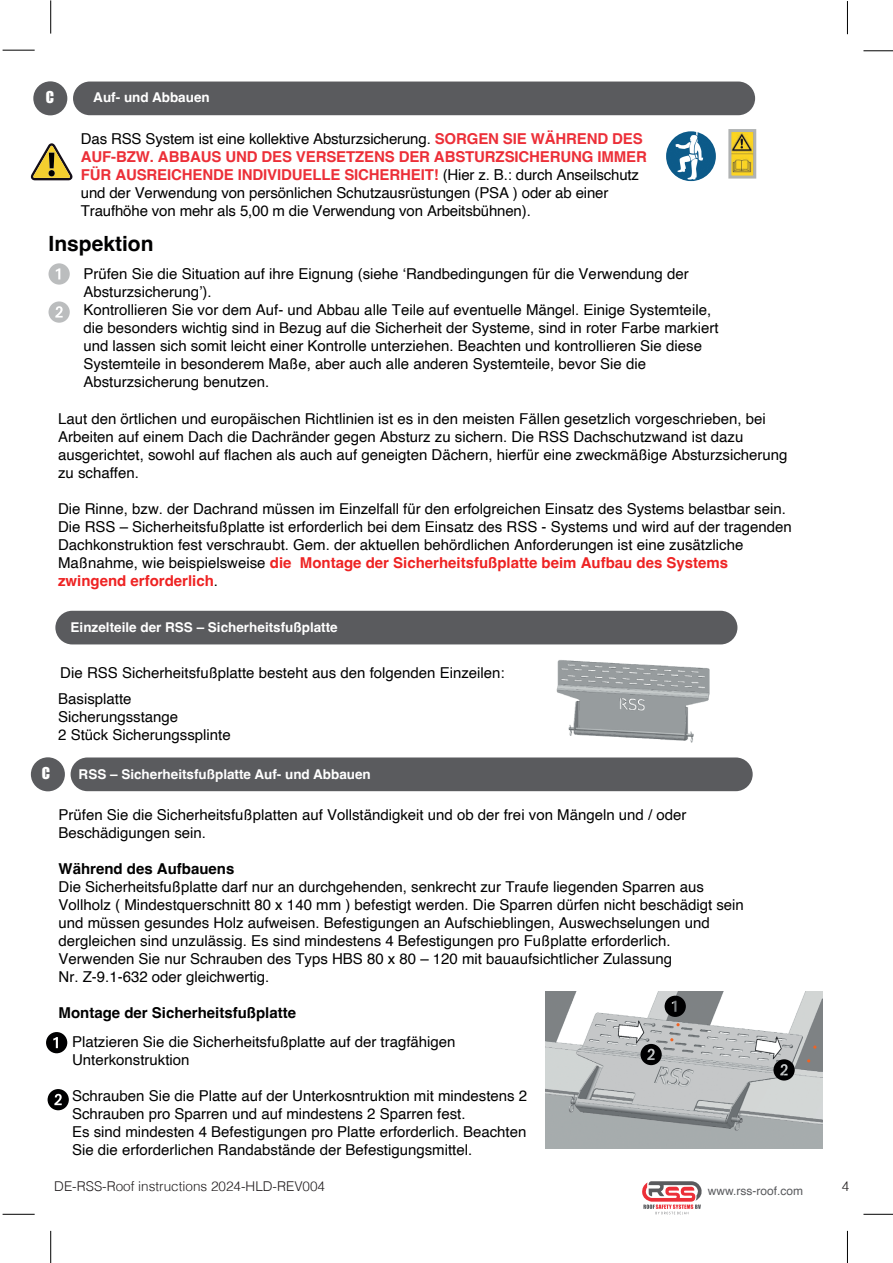
<style>
.page{position:relative;width:893px;height:1263px;background:#fff}
.page>*{position:absolute;margin:0;border:0;box-sizing:border-box;transform-origin:0 0}
.t1{font:700 21px "Helvetica";color:#000001}
.t2{font:15px/18px "Helvetica";color:#000001}
.t3{font:700 15px "Helvetica";color:#000001}
.t4{font:15px "Impact";color:#fff}
.t5{font:700 13.5px "Helvetica";color:#fff}
.t6{font:300 13.5px "Helvetica";color:#231f20}
.t7{font:12px "Helvetica";color:#5a5b5e}
.s1{font-weight:700;color:#ec2f38}
.s2{font-weight:700;color:#ee2323}
</style>
<div class="page">
<div style="left:73px;top:82px;width:682px;height:33px;background:#5a5b5e;border-radius:17px"></div>
<div style="left:33px;top:81px;width:34px;height:34px;background:#5a5b5e;border-radius:50%"></div>
<div style="left:71px;top:757px;width:682px;height:34px;background:#5a5b5e;border-radius:17px"></div>
<div style="left:31px;top:757px;width:34px;height:34px;background:#5a5b5e;border-radius:50%"></div>
<img style="left:546px;top:991px;width:277px;height:157px">
<hr style="left:3px;top:1214px;width:32px;height:1px;background:#000">
<hr style="left:50px;top:1231px;width:1px;height:32px;background:#000">
<hr style="left:863px;top:51px;width:30px;height:1px;background:#000">
<hr style="left:847px;top:1px;width:1px;height:33px;background:#000">
<hr style="left:3px;top:50px;width:32px;height:1px;background:#000">
<hr style="left:50px;top:0;width:1px;height:34px;background:#000">
<hr style="left:863px;top:1214px;width:30px;height:1px;background:#000">
<hr style="left:847px;top:1231px;width:1px;height:32px;background:#000">
<svg style="left:642px;top:1181px;width:60px;height:33px"></svg>
<svg style="left:31px;top:143px;width:42px;height:37px"></svg>
<img style="left:732px;top:133px;width:20px;height:42px">
<div style="left:728px;top:129px;width:28px;height:50px;border:3px solid #b0b3b3"></div>
<img style="left:666px;top:131px;width:50px;height:50px;border-radius:25px">
<svg style="left:49px;top:263px;width:21px;height:22px"></svg>
<svg style="left:49px;top:301px;width:21px;height:22px"></svg>
<div style="left:55px;top:611px;width:682px;height:33px;background:#5a5b5e;border-radius:17px"></div>
<img style="left:556px;top:660px;width:154px;height:83px">
<div style="left:579px;top:710px;width:106px;height:22px;background:#979c9e"></div>
<svg style="left:665px;top:996px;width:21px;height:21px"></svg>
<svg style="left:640px;top:1044px;width:22px;height:21px"></svg>
<svg style="left:773px;top:1059px;width:22px;height:21px"></svg>
<svg style="left:676px;top:1023px;width:4px;height:3px"></svg>
<svg style="left:813px;top:1045px;width:3px;height:4px"></svg>
<svg style="left:46px;top:1032px;width:21px;height:21px"></svg>
<svg style="left:48px;top:1089px;width:21px;height:21px"></svg>
<p class="t4" style="left:46px;top:85px;width:10px">C</p>
<p class="t5" style="left:93px;top:89px;width:118px">Auf- und Abbauen</p>
<p class="t2" style="left:81px;top:130px;width:568px">Das RSS System ist eine kollektive Absturzsicherung. <span class="s1">SORGEN SIE WÄHREND DES AUF-BZW. ABBAUS UND DES VERSETZENS DER ABSTURZSICHERUNG IMMER FÜR AUSREICHENDE INDIVIDUELLE SICHERHEIT!</span> (Hier z. B.: durch Anseilschutz und der Verwendung von persönlichen Schutzausrüstungen (PSA ) oder ab einer Traufhöhe von mehr als 5,00 m die Verwendung von Arbeitsbühnen).</p>
<h1 class="t1" style="left:49px;top:231px;width:107px">Inspektion</h1>
<p class="t2" style="left:83px;top:266px;width:637px">Prüfen Sie die Situation auf ihre Eignung (siehe ‘Randbedingungen für die Verwendung der Absturzsicherung’).<br>Kontrollieren Sie vor dem Auf- und Abbau alle Teile auf eventuelle Mängel. Einige Systemteile, die besonders wichtig sind in Bezug auf die Sicherheit der Systeme, sind in roter Farbe markiert und lassen sich somit leicht einer Kontrolle unterziehen. Beachten und kontrollieren Sie diese Systemteile in besonderem Maße, aber auch alle anderen Systemteile, bevor Sie die Absturzsicherung benutzen.</p>
<p class="t2" style="left:58px;top:410px;width:731px">Laut den örtlichen und europäischen Richtlinien ist es in den meisten Fällen gesetzlich vorgeschrieben, bei Arbeiten auf einem Dach die Dachränder gegen Absturz zu sichern. Die RSS Dachschutzwand ist dazu ausgerichtet, sowohl auf flachen als auch auf geneigten Dächern, hierfür eine zweckmäßige Absturzsicherung zu schaffen.</p>
<p class="t2" style="left:58px;top:500px;width:735px">Die Rinne, bzw. der Dachrand müssen im Einzelfall für den erfolgreichen Einsatz des Systems belastbar sein.<br>Die RSS – Sicherheitsfußplatte ist erforderlich bei dem Einsatz des RSS - Systems und wird auf der tragenden Dachkonstruktion fest verschraubt. Gem. der aktuellen behördlichen Anforderungen ist eine zusätzliche Maßnahme, wie beispielsweise <span class="s2">die Montage der Sicherheitsfußplatte beim Aufbau des Systems zwingend erforderlich</span>.</p>
<p class="t5" style="left:71px;top:619px;width:269px">Einzelteile der RSS – Sicherheitsfußplatte</p>
<p class="t2" style="left:60px;top:664px;width:446px">Die RSS Sicherheitsfußplatte besteht aus den folgenden Einzeilen:</p>
<p class="t2" style="left:58px;top:690px;width:174px">Basisplatte<br>Sicherungsstange<br>2 Stück Sicherungssplinte</p>
<p class="t4" style="left:42px;top:761px;width:10px">C</p>
<p class="t5" style="left:79px;top:766px;width:294px">RSS – Sicherheitsfußplatte Auf- und Abbauen</p>
<p class="t2" style="left:59px;top:806px;width:629px">Prüfen Sie die Sicherheitsfußplatten auf Vollständigkeit und ob der frei von Mängeln und / oder<br>Beschädigungen sein.</p>
<p class="t3" style="left:59px;top:859px;width:177px">Während des Aufbauens</p>
<p class="t2" style="left:59px;top:878px;width:687px">Die Sicherheitsfußplatte darf nur an durchgehenden, senkrecht zur Traufe liegenden Sparren aus Vollholz ( Mindestquerschnitt 80 x 140 mm ) befestigt werden. Die Sparren dürfen nicht beschädigt sein und müssen gesundes Holz aufweisen. Befestigungen an Aufschieblingen, Auswechselungen und dergleichen sind unzulässig. Es sind mindestens 4 Befestigungen pro Fußplatte erforderlich.<br>Verwenden Sie nur Schrauben des Typs HBS 80 x 80 – 120 mit bauaufsichtlicher Zulassung<br>Nr. Z-9.1-632 oder gleichwertig.</p>
<p class="t3" style="left:59px;top:1003px;width:239px">Montage der Sicherheitsfußplatte</p>
<p class="t2" style="left:72px;top:1033px;width:385px">Platzieren Sie die Sicherheitsfußplatte auf der tragfähigen<br>Unterkonstruktion</p>
<p class="t2" style="left:72px;top:1087px;width:457px">Schrauben Sie die Platte auf der Unterkosntruktion mit mindestens 2<br>Schrauben pro Sparren und auf mindestens 2 Sparren fest.<br>Es sind mindesten 4 Befestigungen pro Platte erforderlich. Beachten Sie die erforderlichen Randabstände der Befestigungsmittel.</p>
<p class="t6" style="left:54px;top:1175px;width:272px">DE-RSS-Roof instructions 2024-HLD-REV004</p>
<p class="t7" style="left:708px;top:1182px;width:97px">www.rss-roof.com</p>
<p class="t6" style="left:842px;top:1175px;width:9px">4</p>
</div>
